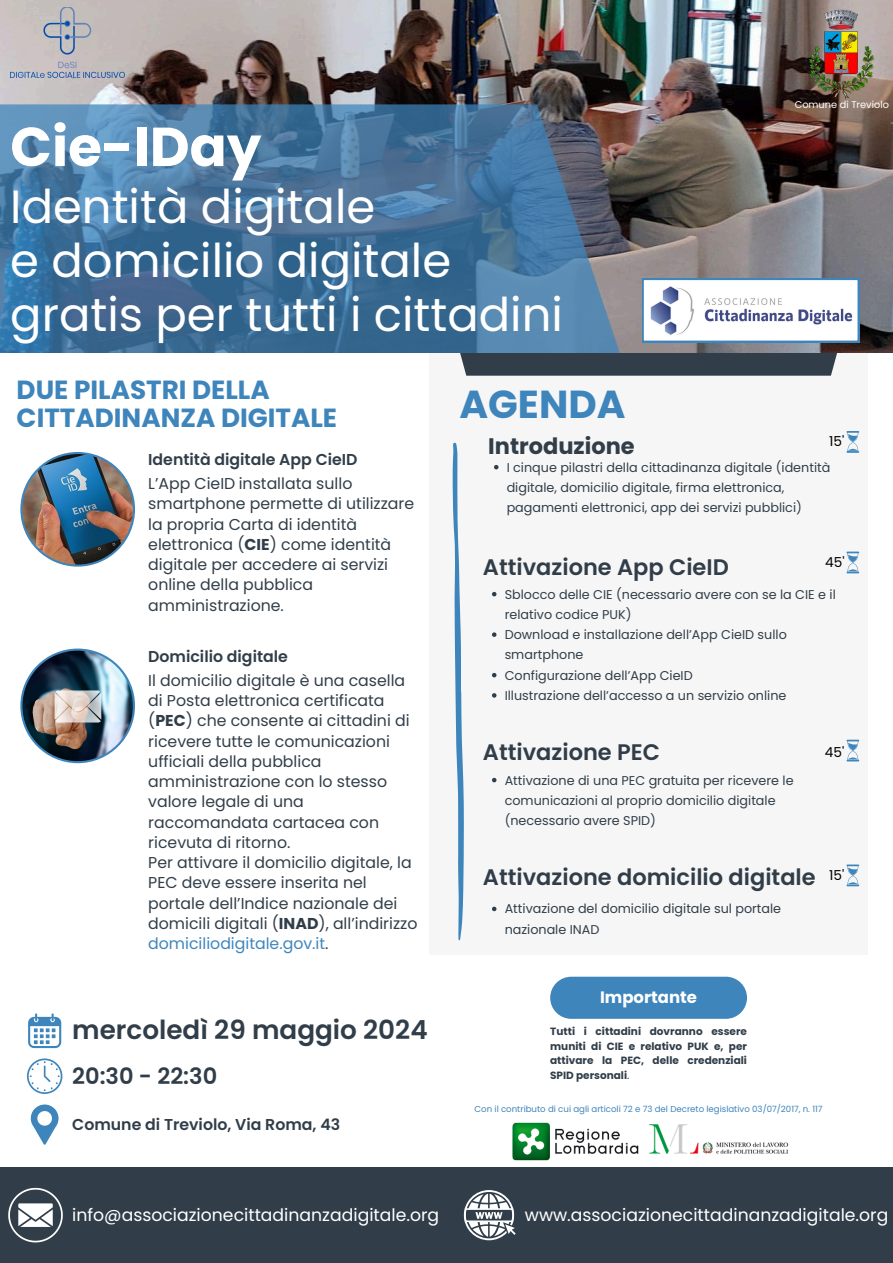
<style>
.page{position:relative;width:893px;height:1263px;background:#fff}
.page>*{position:absolute;margin:0;border:0;box-sizing:border-box;transform-origin:0 0}
.t1{font:700 54.75px "Poppins";color:#fff}
.t2{font:46.5px/54px "Poppins";color:#fff}
.t3{font:700 39px "Poppins";color:#3e85bc}
.t4{font:700 26.25px/28.7px "Poppins";color:#3e85bc}
.t5{font:600 26.25px "Poppins";color:#313e49}
.t6{font:600 22.5px "Poppins";color:#313e49}
.t7{font:700 22.5px "Poppins";color:#313e49}
.t8{font:17.25px "Poppins";color:#fff}
.t9{font:700 16.5px "Poppins";color:#fff}
.t10{font:15.75px/20.2px "Poppins";color:#313e49}
.t11{font:600 15.75px "Poppins";color:#313e49}
.t12{font:13.65px "Poppins";color:#000}
.t13{font:12.75px/20.2px "Poppins";color:#313e49}
.t14{font:700 10.5px/14.6px "Poppins";color:#313e49;text-align:justify}
.t15{font:9.75px "Poppins";color:#fff}
.t16{font:8.62px "Poppins";color:#3e85bc}
.s1{font-weight:700}
.s2{color:#3e85bc}
.s3{font-weight:400}
</style>
<div class="page">
<div style="left:429px;top:353px;width:439px;height:601px;background:#f6f6f6"></div>
<img style="left:0;top:0;width:893px;height:353px">
<svg style="left:0;top:104px;width:620px;height:249px;background:#457198"></svg>
<div style="left:0;top:1167px;width:893px;height:96px;background:#313e49"></div>
<svg style="left:31px;top:1104px;width:27px;height:41px"></svg>
<img style="left:20px;top:452px;width:115px;height:115px">
<img style="left:20px;top:648px;width:115px;height:115px">
<svg style="left:464px;top:1190px;width:51px;height:50px"></svg>
<svg style="left:8px;top:1188px;width:55px;height:54px"></svg>
<svg style="left:452px;top:443px;width:12px;height:497px"></svg>
<svg style="left:27px;top:1058px;width:35px;height:36px"></svg>
<svg style="left:28px;top:1013px;width:33px;height:35px"></svg>
<img style="left:808px;top:7px;width:68px;height:95px">
<svg style="left:455px;top:278px;width:404px;height:98px"></svg>
<svg style="left:492px;top:592px;width:4px;height:4px"></svg>
<svg style="left:492px;top:632px;width:4px;height:5px"></svg>
<svg style="left:492px;top:673px;width:4px;height:4px"></svg>
<svg style="left:492px;top:693px;width:4px;height:5px"></svg>
<svg style="left:846px;top:552px;width:13px;height:21px"></svg>
<svg style="left:492px;top:778px;width:4px;height:4px"></svg>
<svg style="left:846px;top:740px;width:13px;height:21px"></svg>
<svg style="left:492px;top:907px;width:4px;height:4px"></svg>
<svg style="left:846px;top:864px;width:13px;height:22px"></svg>
<svg style="left:494px;top:465px;width:4px;height:4px"></svg>
<svg style="left:846px;top:431px;width:13px;height:22px"></svg>
<img style="left:512px;top:1122px;width:127px;height:39px">
<img style="left:648px;top:1124px;width:141px;height:30px">
<img style="left:10px;top:7px;width:114px;height:70px">
<div style="left:550px;top:977px;width:197px;height:42px;background:#3e85bc;border-radius:21px"></div>
<h3 class="t1" style="left:10px;top:109px;width:253px">Cie-IDay</h3>
<h3 class="t2" style="left:10px;top:180px;width:554px">Identità digitale<br>e domicilio digitale gratis per tutti i cittadini</h3>
<p class="t4" style="left:17px;top:375px;width:322px">DUE PILASTRI DELLA<br>CITTADINANZA DIGITALE</p>
<p class="t3" style="left:459px;top:377px;width:167px">AGENDA</p>
<h6 class="t15" style="left:795px;top:97px;width:96px">Comune di Treviolo</h6>
<h6 class="t11" style="left:148px;top:448px;width:211px">Identità digitale App CieID</h6>
<p class="t10" style="left:148px;top:474px;width:267px">L’App CieID installata sullo smartphone permette di utilizzare la propria Carta di identità elettronica (<span class="s1">CIE</span>) come identità digitale per accedere ai servizi online della pubblica amministrazione.</p>
<p class="t11" style="left:148px;top:645px;width:141px">Domicilio digitale</p>
<h6 class="t10" style="left:148px;top:670px;width:263px">Il domicilio digitale è una casella di Posta elettronica certificata (<span class="s1">PEC</span>) che consente ai cittadini di ricevere tutte le comunicazioni ufficiali della pubblica amministrazione con lo stesso valore legale di una raccomandata cartacea con ricevuta di ritorno.</h6>
<p class="t10" style="left:148px;top:852px;width:271px">Per attivare il domicilio digitale, la PEC deve essere inserita nel portale dell’Indice nazionale dei domicili digitali (<span class="s1">INAD</span>), all’indirizzo <span class="s2">domiciliodigitale.gov.it</span>.</p>
<p class="t5" style="left:72px;top:1012px;width:357px">mercoledì 29 maggio 2024</p>
<h4 class="t6" style="left:72px;top:1060px;width:146px">20:30 - 22:30</h4>
<p class="t11" style="left:72px;top:1113px;width:269px">Comune di Treviolo, Via Roma, 43</p>
<h5 class="t12" style="left:829px;top:432px;width:17px">15'</h5>
<p class="t7" style="left:488px;top:430px;width:148px">Introduzione</p>
<p class="t13" style="left:507px;top:457px;width:325px">I cinque pilastri della cittadinanza digitale (identità digitale, domicilio digitale, firma elettronica, pagamenti elettronici, app dei servizi pubblici)</p>
<p class="t12" style="left:825px;top:553px;width:21px">45'</p>
<p class="t6" style="left:483px;top:551px;width:247px">Attivazione App CieID</p>
<h2 class="t13" style="left:504px;top:584px;width:333px">Sblocco delle CIE (necessario avere con se la CIE e il relativo codice PUK)</h2>
<p class="t13" style="left:504px;top:624px;width:284px">Download e installazione dell’App CieID sullo smartphone</p>
<h5 class="t13" style="left:504px;top:665px;width:189px">Configurazione dell’App CieID</h5>
<p class="t13" style="left:504px;top:685px;width:283px">Illustrazione dell’accesso a un servizio online</p>
<p class="t6" style="left:483px;top:736px;width:179px">Attivazione PEC</p>
<h5 class="t13" style="left:504px;top:770px;width:290px">Attivazione di una PEC gratuita per ricevere le comunicazioni al proprio domicilio digitale (necessario avere SPID)</h5>
<p class="t12" style="left:825px;top:743px;width:21px">45'</p>
<p class="t6" style="left:483px;top:862px;width:334px">Attivazione domicilio digitale</p>
<p class="t13" style="left:504px;top:899px;width:278px">Attivazione del domicilio digitale sul portale nazionale INAD</p>
<p class="t12" style="left:829px;top:865px;width:17px">15'</p>
<p class="t9" style="left:600px;top:986px;width:98px">Importante</p>
<h5 class="t14" style="left:550px;top:1024px;width:198px">Tutti i cittadini dovranno essere muniti di CIE e relativo PUK e, per attivare la PEC, delle credenziali SPID personali<span class="s3">.</span></h5>
<p class="t16" style="left:474px;top:1103px;width:349px">Con il contributo di cui agli articoli 72 e 73 del Decreto legislativo 03/07/2017, n. 117</p>
<p class="t8" style="left:72px;top:1203px;width:368px">info@associazionecittadinanzadigitale.org</p>
<p class="t8" style="left:525px;top:1203px;width:365px">www.associazionecittadinanzadigitale.org</p>
</div>
